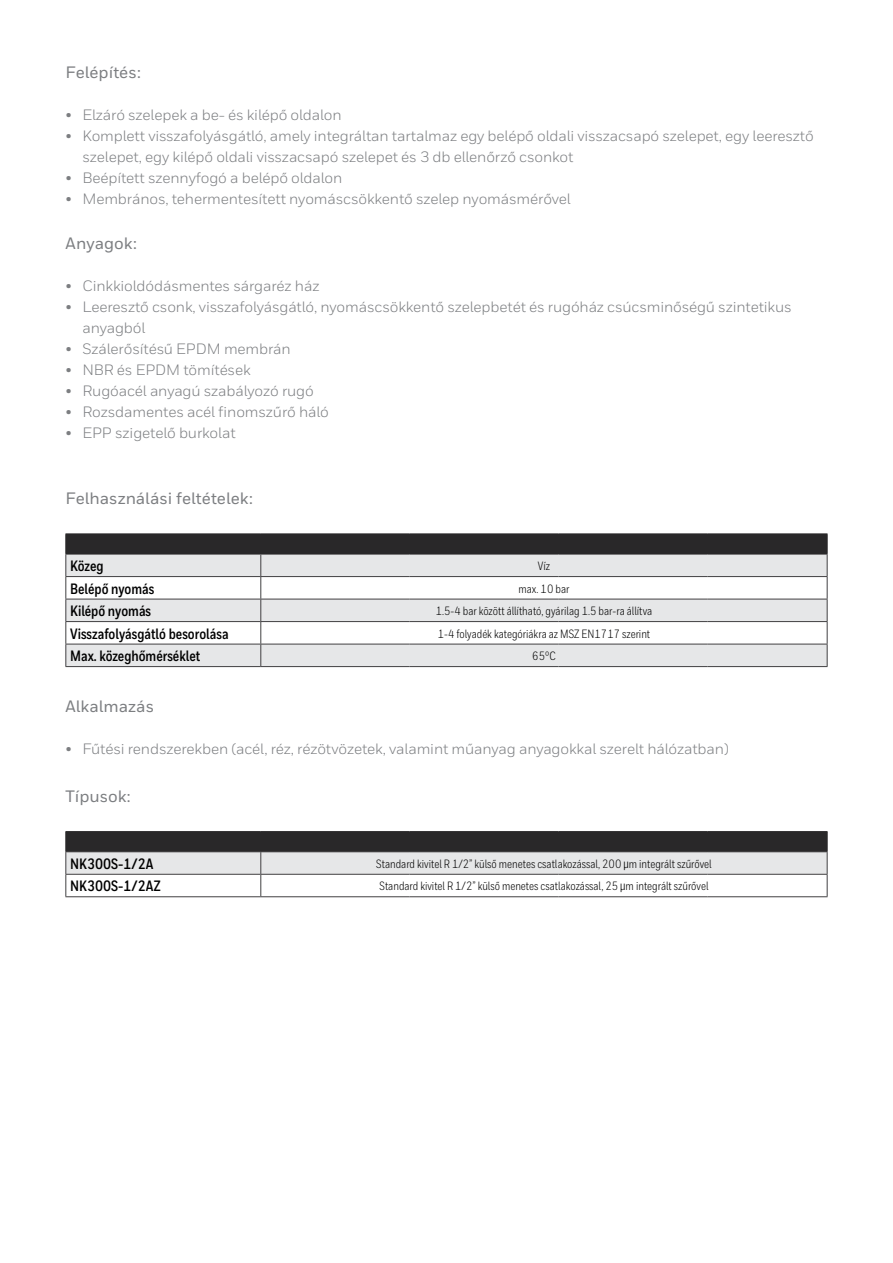
<style>
.page{position:relative;width:893px;height:1263px;background:#fff}
.page>*{position:absolute;margin:0;border:0;box-sizing:border-box;transform-origin:0 0}
.t1{font:500 16.5px "Honeywell Sans";color:#7c7e81}
.t2{font:15px/21px "Honeywell Sans";letter-spacing:-.01em;color:#7c7e81}
.t3{font:700 15px "Honeywell Cond";color:#000}
.t4{font:12px "Honeywell Cond";color:#000}
.s1{font-family:"Helvetica Neue LT Pro";font-weight:300;font-stretch:condensed}
</style>
<div class="page">
<hr style="left:65px;top:533px;width:196px;height:1px;background:#292829">
<hr style="left:261px;top:533px;width:149px;height:1px;background:#292829">
<hr style="left:410px;top:533px;width:148px;height:1px;background:#292829">
<hr style="left:558px;top:533px;width:149px;height:1px;background:#292829">
<hr style="left:707px;top:533px;width:120px;height:1px;background:#292829">
<hr style="left:65px;top:666px;width:196px;height:1px;background:#414042">
<svg style="left:65px;top:534px;width:763px;height:132px"></svg>
<hr style="left:261px;top:666px;width:149px;height:1px;background:#414042">
<hr style="left:410px;top:666px;width:148px;height:1px;background:#414042">
<hr style="left:558px;top:666px;width:149px;height:1px;background:#414042">
<hr style="left:707px;top:666px;width:120px;height:1px;background:#414042">
<hr style="left:65px;top:831px;width:196px;height:1px;background:#292829">
<hr style="left:261px;top:831px;width:149px;height:1px;background:#292829">
<hr style="left:410px;top:831px;width:148px;height:1px;background:#292829">
<hr style="left:558px;top:831px;width:149px;height:1px;background:#292829">
<hr style="left:707px;top:831px;width:120px;height:1px;background:#292829">
<hr style="left:65px;top:896px;width:196px;height:1px;background:#414042">
<svg style="left:65px;top:832px;width:763px;height:64px"></svg>
<hr style="left:261px;top:896px;width:149px;height:1px;background:#414042">
<hr style="left:410px;top:896px;width:148px;height:1px;background:#414042">
<hr style="left:558px;top:896px;width:149px;height:1px;background:#414042">
<hr style="left:707px;top:896px;width:120px;height:1px;background:#414042">
<p class="t1" style="left:65px;top:63px;width:77px">Felépítés:</p>
<p class="t2" style="left:65px;top:105px;width:278px">• Elzáró szelepek a be- és kilépő oldalon</p>
<p class="t2" style="left:82px;top:126px;width:733px;text-indent:-17px">• Komplett visszafolyásgátló, amely integráltan tartalmaz egy belépő oldali visszacsapó szelepet, egy leeresztő szelepet, egy kilépő oldali visszacsapó szelepet és 3 db ellenőrző csonkot</p>
<p class="t2" style="left:65px;top:168px;width:278px">• Beépített szennyfogó a belépő oldalon</p>
<p class="t2" style="left:65px;top:189px;width:507px">• Membrános, tehermentesített nyomáscsökkentő szelep nyomásmérővel</p>
<p class="t1" style="left:65px;top:234px;width:73px">Anyagok:</p>
<p class="t2" style="left:65px;top:276px;width:256px">• Cinkkioldódásmentes sárgaréz ház</p>
<p class="t2" style="left:82px;top:297px;width:711px;text-indent:-17px">• Leeresztő csonk, visszafolyásgátló, nyomáscsökkentő szelepbetét és rugóház csúcsminőségű szintetikus anyagból</p>
<p class="t2" style="left:65px;top:339px;width:227px">• Szálerősítésű EPDM membrán</p>
<p class="t2" style="left:65px;top:360px;width:187px">• NBR és EPDM tömítések</p>
<p class="t2" style="left:65px;top:381px;width:250px">• Rugóacél anyagú szabályozó rugó</p>
<p class="t2" style="left:65px;top:402px;width:265px">• Rozsdamentes acél finomszűrő háló</p>
<p class="t2" style="left:65px;top:423px;width:172px">• EPP szigetelő burkolat</p>
<p class="t1" style="left:65px;top:489px;width:189px">Felhasználási feltételek:</p>
<p class="t3" style="left:70px;top:557px;width:35px">Közeg</p>
<p class="t4" style="left:538px;top:559px;width:14px">Víz</p>
<p class="t3" style="left:70px;top:579px;width:86px">Belépő nyomás</p>
<p class="t4" style="left:519px;top:581px;width:52px">max. 10 bar</p>
<p class="t3" style="left:70px;top:602px;width:83px">Kilépő nyomás</p>
<p class="t4" style="left:436px;top:604px;width:218px">1.5-4 bar között állítható, gyárilag 1.5 bar-ra állítva</p>
<p class="t3" style="left:70px;top:624px;width:160px">Visszafolyásgátló besorolása</p>
<p class="t4" style="left:438px;top:626px;width:214px">1-4 folyadék kategóriákra az MSZ EN1717 szerint</p>
<p class="t3" style="left:70px;top:647px;width:132px">Max. közeghőmérséklet</p>
<p class="t4" style="left:532px;top:649px;width:25px">65°C</p>
<p class="t1" style="left:65px;top:696px;width:90px">Alkalmazás</p>
<p class="t2" style="left:65px;top:738px;width:665px">• Fűtési rendszerekben (acél, réz, rézötvözetek, valamint műanyag anyagokkal szerelt hálózatban)</p>
<p class="t1" style="left:65px;top:786px;width:67px">Típusok:</p>
<p class="t3" style="left:70px;top:854px;width:85px">NK300S-1/2A</p>
<p class="t4" style="left:376px;top:856px;width:337px">Standard kivitel R 1/2” külső menetes csatlakozással, 200 <span class="s1">μ</span>m integrált szűrővel</p>
<p class="t3" style="left:70px;top:877px;width:92px">NK300S-1/2AZ</p>
<p class="t4" style="left:380px;top:879px;width:330px">Standard kivitel R 1/2” külső menetes csatlakozással, 25 <span class="s1">μ</span>m integrált szűrővel</p>
</div>
